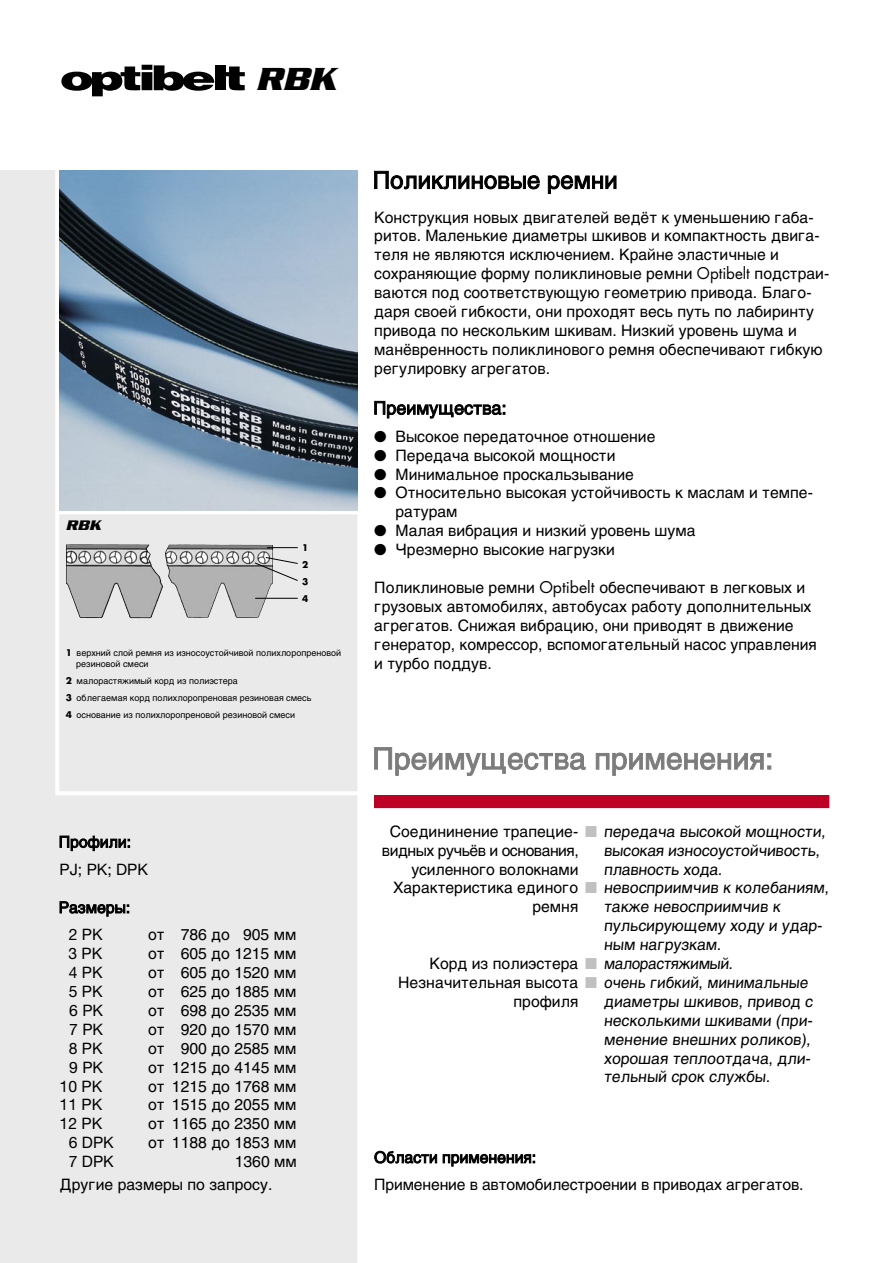
<style>
.page{position:relative;width:893px;height:1263px;background:#fff}
.page>*{position:absolute;margin:0;border:0;box-sizing:border-box;transform-origin:0 0}
.Optibelt{font:900 34.5px "Helvetica LT Std";letter-spacing:-.085em;color:#000;scale:1.5 1}
.Text{font:15.75px/18.9px "Ladoga T1";color:#000}
.Text_Beispiele{font:15.75px/18.9px "Ladoga T1";color:#000}
.Text_Abunten{font:15.75px "Ladoga T1";color:#000}
.Text_Abunten-2{font:15.75px "Helvetica Neue";color:#000}
.Über3Kasten{font:italic 700 15px "Serpentine";color:#000}
.Text_Skizze{font:9px/10.5px "Ladoga T1";color:#000}
.Text_Skizze-2{font:700 9px "Futura Std";color:#000}
.s1{font-family:"Serpentine";font-weight:700;font-style:italic}
.s2{font-family:"Futura Std";font-weight:700}
.s3{font-family:"Futura Std"}
.s4{color:#c0c0c0}
</style>
<div class="page">
<div style="left:0;top:170px;width:357px;height:1093px;background:#eaeaea"></div>
<svg style="left:374px;top:171px;width:243px;height:23px"></svg>
<svg style="left:374px;top:401px;width:132px;height:18px"></svg>
<div style="left:375px;top:796px;width:454px;height:12px;background:#be0027"></div>
<div style="left:374px;top:795px;width:455px;height:13px;border:1px solid #be0027"></div>
<svg style="left:59px;top:835px;width:71px;height:16px"></svg>
<svg style="left:59px;top:901px;width:71px;height:18px"></svg>
<div style="left:55px;top:170px;width:311px;height:340px;border:4px solid #fff"></div>
<div style="left:55px;top:510px;width:311px;height:285px;border:4px solid #fff"></div>
<svg style="left:374px;top:1150px;width:161px;height:17px"></svg>
<img style="left:70px;top:544px;width:81px;height:17px">
<hr style="left:267px;top:547px;width:31px;height:1px;background:#000">
<svg style="left:254px;top:557px;width:45px;height:24px"></svg>
<hr style="left:255px;top:598px;width:43px;height:1px;background:#000">
<img style="left:60px;top:170px;width:297px;height:340px">
<svg style="left:374px;top:747px;width:398px;height:29px"></svg>
<p class="Optibelt" style="left:60px;top:55px;width:185px">optibelt <span class="s1">RBK</span></p>
<p class="Über3Kasten" style="left:66px;top:517px;width:36px">RBK</p>
<p class="Text_Skizze-2" style="left:302px;top:542px;width:8px">1</p>
<p class="Text_Skizze-2" style="left:302px;top:559px;width:8px">2</p>
<p class="Text_Skizze-2" style="left:302px;top:576px;width:8px">3</p>
<p class="Text_Skizze-2" style="left:302px;top:592px;width:8px">4</p>
<p class="Text_Skizze" style="left:76px;top:648px;width:266px;text-indent:-10px"><span class="s2">1</span> verxnij sloj remnä iz iznosoustojçivoj polixloroprenovoj rezinovoj smesi</p>
<p class="Text_Skizze" style="left:66px;top:675px;width:173px"><span class="s2">2</span> malorastäøimyj kord iz poliqstera</p>
<p class="Text_Skizze" style="left:66px;top:692px;width:247px"><span class="s2">3</span> oblegaemaä kord polixloroprenovaä rezinovaä smes´</p>
<p class="Text_Skizze" style="left:66px;top:709px;width:231px"><span class="s2">4</span> osnovanie iz polixloroprenovoj rezinovoj smesi</p>
<p class="Text" style="left:374px;top:208px;width:456px">Konstrukciä novyx dvigatelej vedöt k umen´‚eniü gaba&shy;ritov. Malen´kie diametry ‚kivov i kompaktnost´ dviga&shy;telä ne ävläütsä isklüçeniem. Krajne qlastiçnye i soxranäüwie formu poliklinovye remni <span class="s3">Optibelt</span> podstrai&shy;vaütsä pod sootvetstvuüwuü geometriü privoda. Blago&shy;darä svoej gibkosti, oni proxodät ves´ put´ po labirintu privoda po neskol´kim ‚kivam. Nizkij uroven´ ‚uma i manövrennost´ poliklinovogo remnä obespeçivaüt gibkuü regulirovku agregatov.</p>
<p class="Text" style="left:374px;top:427px;width:283px">● Vysokoe peredatoçnoe otno‚enie</p>
<p class="Text" style="left:374px;top:446px;width:243px">● Peredaça vysokoj mownosti</p>
<p class="Text" style="left:374px;top:464px;width:261px">● Minimal´noe proskal´zyvanie</p>
<p class="Text" style="left:396px;top:483px;width:419px;text-indent:-21px">● Otnositel´no vysokaä ustojçivost´ k maslam i tempe&shy;raturam</p>
<p class="Text" style="left:374px;top:521px;width:323px">● Malaä vibraciä i nizkij uroven´ ‚uma</p>
<p class="Text" style="left:374px;top:540px;width:242px">● Çrezmerno vysokie nagruzki</p>
<p class="Text" style="left:374px;top:578px;width:444px">Poliklinovye remni <span class="s3">Optibelt</span> obespeçivaüt v legkovyx i gruzovyx avtomobiläx, avtobusax rabotu dopolnitel´nyx agregatov. Sniøaä vibraciü, oni privodät v dviøenie generator, komressor, vspomogatel´nyj nasos upravleniä i turbo podduv.</p>
<p class="Text_Abunten-2" style="left:60px;top:860px;width:90px">PJ; PK; DPK</p>
<p class="Text_Abunten-2" style="left:69px;top:925px;width:35px">2 PK</p>
<p class="Text_Abunten" style="left:148px;top:925px;width:150px">ot 786 do 905 mm</p>
<p class="Text_Abunten-2" style="left:68px;top:944px;width:35px">3 PK</p>
<p class="Text_Abunten" style="left:148px;top:944px;width:150px">ot 605 do 1215 mm</p>
<p class="Text_Abunten-2" style="left:69px;top:963px;width:35px">4 PK</p>
<p class="Text_Abunten" style="left:148px;top:963px;width:150px">ot 605 do 1520 mm</p>
<p class="Text_Abunten-2" style="left:69px;top:982px;width:35px">5 PK</p>
<p class="Text_Abunten" style="left:148px;top:982px;width:150px">ot 625 do 1885 mm</p>
<p class="Text_Abunten-2" style="left:69px;top:1001px;width:35px">6 PK</p>
<p class="Text_Abunten" style="left:148px;top:1001px;width:150px">ot 698 do 2535 mm</p>
<p class="Text_Abunten-2" style="left:69px;top:1020px;width:35px">7 PK</p>
<p class="Text_Abunten" style="left:148px;top:1020px;width:150px">ot 920 do 1570 mm</p>
<p class="Text_Abunten-2" style="left:69px;top:1039px;width:35px">8 PK</p>
<p class="Text_Abunten" style="left:148px;top:1039px;width:150px">ot 900 do 2585 mm</p>
<p class="Text_Abunten-2" style="left:69px;top:1058px;width:35px">9 PK</p>
<p class="Text_Abunten" style="left:148px;top:1058px;width:150px">ot 1215 do 4145 mm</p>
<p class="Text_Abunten-2" style="left:60px;top:1076px;width:44px">10 PK</p>
<p class="Text_Abunten" style="left:148px;top:1077px;width:150px">ot 1215 do 1768 mm</p>
<p class="Text_Abunten-2" style="left:60px;top:1095px;width:44px">11 PK</p>
<p class="Text_Abunten" style="left:148px;top:1096px;width:150px">ot 1515 do 2055 mm</p>
<p class="Text_Abunten-2" style="left:60px;top:1114px;width:44px">12 PK</p>
<p class="Text_Abunten" style="left:148px;top:1114px;width:150px">ot 1165 do 2350 mm</p>
<p class="Text_Abunten-2" style="left:69px;top:1133px;width:46px">6 DPK</p>
<p class="Text_Abunten" style="left:148px;top:1133px;width:150px">ot 1188 do 1853 mm</p>
<p class="Text_Abunten-2" style="left:69px;top:1152px;width:46px">7 DPK</p>
<p class="Text_Abunten" style="left:235px;top:1152px;width:64px">1360 mm</p>
<p class="Text_Abunten" style="left:60px;top:1175px;width:214px">Drugie razmery po zaprosu.</p>
<p class="Text_Beispiele" style="left:382px;top:822px;width:447px;text-indent:8px">Soedininenie trapecie- <span class="s4">■</span> peredaça vysokoj mownosti, vidnyx ruç´öv i osnovaniä,</p>
<p class="Text_Beispiele" style="left:604px;top:840px;width:219px">vysokaä iznosoustojçivost´,</p>
<p class="Text_Beispiele" style="left:411px;top:859px;width:168px">usilennogo voloknami</p>
<p class="Text_Beispiele" style="left:604px;top:859px;width:122px">plavnost´ xoda.</p>
<p class="Text_Beispiele" style="left:532px;top:878px;width:300px;text-indent:-139px">Xarakteristika edinogo <span class="s4">■</span> nevospriimçiv k kolebaniäm, remnä</p>
<p class="Text_Beispiele" style="left:604px;top:897px;width:180px">takøe nevospriimçiv k</p>
<p class="Text_Beispiele" style="left:604px;top:916px;width:222px">pul´siruüwemu xodu i udar-</p>
<p class="Text_Beispiele" style="left:604px;top:935px;width:121px">nym nagruzkam.</p>
<p class="Text_Beispiele" style="left:430px;top:954px;width:307px">Kord iz poliqstera <span class="s4">■</span> malorastäøimyj.</p>
<p class="Text_Beispiele" style="left:398px;top:973px;width:413px">Neznaçitel´naä vysota <span class="s4">■</span> oçen´ gibkij, minimal´nye</p>
<p class="Text_Beispiele" style="left:513px;top:992px;width:66px">profilä</p>
<p class="Text_Beispiele" style="left:604px;top:992px;width:212px">diametry ‚kivov, privod s neskol´kimi ‚kivami (pri&shy;menenie vne‚nix rolikov), xoro‚aä teplootdaça, dli&shy;tel´nyj srok sluøby.</p>
<p class="Text_Abunten" style="left:374px;top:1175px;width:431px">Primenenie v avtomobilestroenii v privodax agregatov.</p>
</div>
